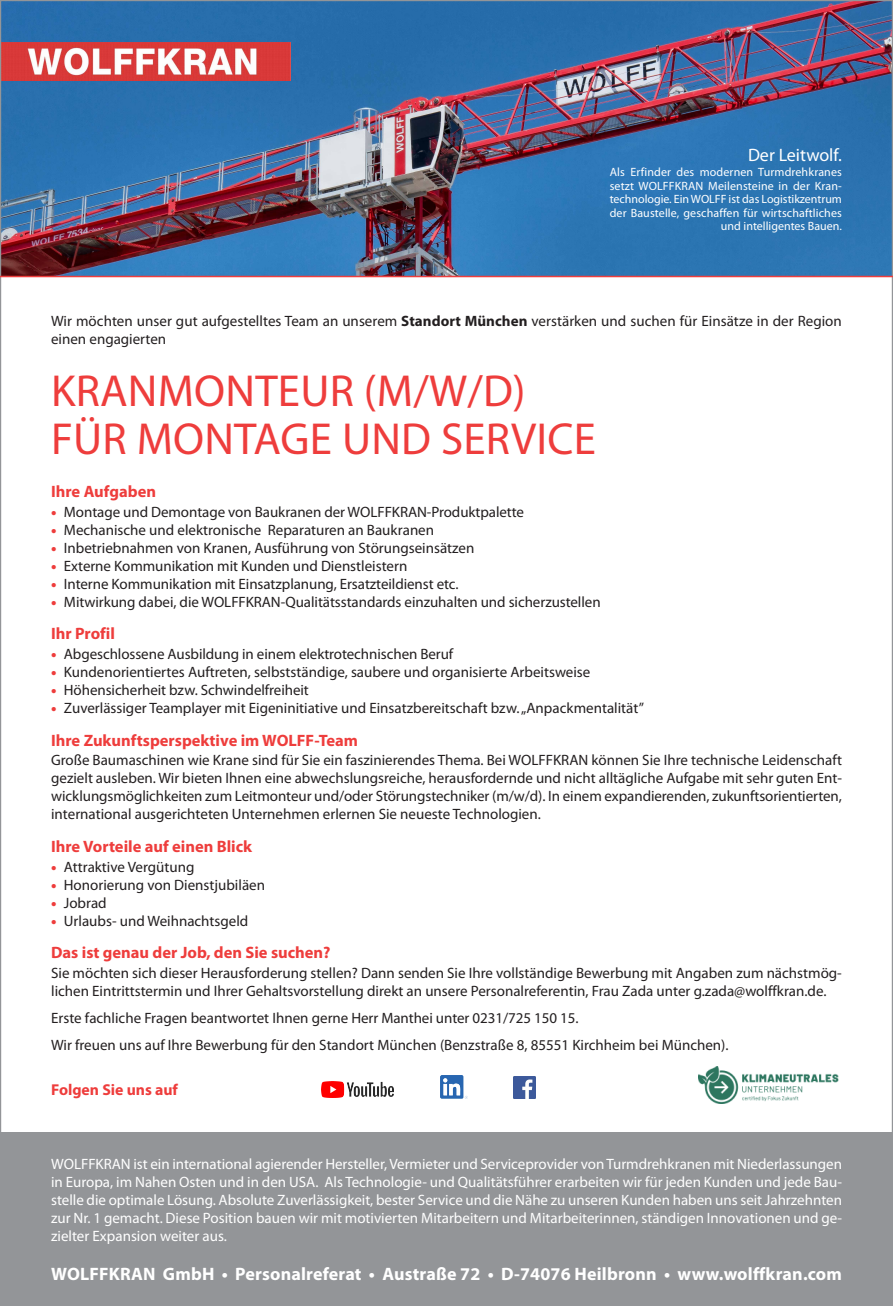
<style>
.page{position:relative;width:893px;height:1306px;background:#fff}
.page>*{position:absolute;margin:0;border:0;box-sizing:border-box;transform-origin:0 0}
.t1{font:45px/48px "Myriad Pro";letter-spacing:.005em;color:#ee3d3c}
.t2{font:700 18px "Myriad Pro";letter-spacing:.01em;color:#fff}
.t3{font:18px "Myriad Pro";color:#fff}
.t4{font:700 16.5px "Myriad Pro";color:#ee3d3c}
.t5{font:700 15.75px "Myriad Pro";color:#ee3d3c}
.t6{font:15px/18px "Myriad Pro";color:#231f20}
.t7{font:15px/18px "Myriad Pro";color:#fff;text-align:justify}
.t8{font:12px/13.5px "Myriad Pro";letter-spacing:.01em;color:#fff;text-align:right}
.s1{font-weight:700}
.s2{font-weight:900;color:#ee3d3c}
</style>
<div class="page">
<img style="left:2px;top:2px;width:889px;height:274px">
<img style="left:2px;top:43px;width:289px;height:38px">
<div style="left:0;top:1132px;width:893px;height:173px;background:#939598"></div>
<hr style="left:0;top:276px;width:893px;height:1px;background:#ee3d3c">
<img style="left:322px;top:1081px;width:71px;height:16px">
<img style="left:513px;top:1076px;width:22px;height:22px">
<img style="left:441px;top:1075px;width:27px;height:23px">
<img style="left:699px;top:1066px;width:139px;height:37px">
<p class="t3" style="left:748px;top:148px;width:95px">Der Leitwolf.</p>
<p class="t8" style="left:610px;top:167px;width:234px">Als Erfinder des modernen Turmdrehkranes setzt WOLFFKRAN Meilensteine in der Kran&shy;technologie. Ein WOLFF ist das Logistikzentrum der Baustelle, geschaffen für wirtschaftliches und intelligentes Bauen.</p>
<p class="t6" style="left:51px;top:313px;width:792px">Wir möchten unser gut aufgestelltes Team an unserem <span class="s1">Standort München</span> verstärken und suchen für Einsätze in der Region einen engagierten</p>
<h1 class="t1" style="left:51px;top:370px;width:546px">KRANMONTEUR (M/W/D)<br>FÜR MONTAGE UND SERVICE</h1>
<p class="t4" style="left:51px;top:485px;width:106px">Ihre Aufgaben</p>
<p class="t6" style="left:51px;top:504px;width:474px"><span class="s2">•</span> Montage und Demontage von Baukranen der WOLFFKRAN-Produktpalette</p>
<p class="t6" style="left:51px;top:522px;width:385px"><span class="s2">•</span> Mechanische und elektronische Reparaturen an Baukranen</p>
<p class="t6" style="left:51px;top:540px;width:425px"><span class="s2">•</span> Inbetriebnahmen von Kranen, Ausführung von Störungseinsätzen</p>
<p class="t6" style="left:51px;top:558px;width:358px"><span class="s2">•</span> Externe Kommunikation mit Kunden und Dienstleistern</p>
<p class="t6" style="left:51px;top:576px;width:409px"><span class="s2">•</span> Interne Kommunikation mit Einsatzplanung, Ersatzteildienst etc.</p>
<p class="t6" style="left:51px;top:594px;width:551px"><span class="s2">•</span> Mitwirkung dabei, die WOLFFKRAN-Qualitätsstandards einzuhalten und sicherzustellen</p>
<p class="t4" style="left:51px;top:627px;width:65px">Ihr Profil</p>
<p class="t6" style="left:51px;top:646px;width:404px"><span class="s2">•</span> Abgeschlossene Ausbildung in einem elektrotechnischen Beruf</p>
<p class="t6" style="left:51px;top:664px;width:541px"><span class="s2">•</span> Kundenorientiertes Auftreten, selbstständige, saubere und organisierte Arbeitsweise</p>
<p class="t6" style="left:51px;top:682px;width:259px"><span class="s2">•</span> Höhensicherheit bzw. Schwindelfreiheit</p>
<p class="t6" style="left:51px;top:700px;width:594px"><span class="s2">•</span> Zuverlässiger Teamplayer mit Eigeninitiative und Einsatzbereitschaft bzw. „Anpackmentalität”</p>
<p class="t4" style="left:51px;top:734px;width:308px">Ihre Zukunftsperspektive im WOLFF-Team</p>
<p class="t6" style="left:51px;top:752px;width:792px;text-align:justify">Große Baumaschinen wie Krane sind für Sie ein faszinierendes Thema. Bei WOLFFKRAN können Sie Ihre technische Leidenschaft gezielt ausleben. Wir bieten Ihnen eine abwechslungsreiche, herausfordernde und nicht alltägliche Aufgabe mit sehr guten Ent&shy;wicklungsmöglichkeiten zum Leitmonteur und/oder Störungstechniker (m/w/d). In einem expandierenden, zukunftsorientierten, international ausgerichteten Unternehmen erlernen Sie neueste Technologien.</p>
<p class="t4" style="left:51px;top:840px;width:203px">Ihre Vorteile auf einen Blick</p>
<p class="t6" style="left:51px;top:858px;width:145px"><span class="s2">•</span> Attraktive Vergütung</p>
<p class="t6" style="left:51px;top:876px;width:215px"><span class="s2">•</span> Honorierung von Dienstjubiläen</p>
<p class="t6" style="left:51px;top:894px;width:57px"><span class="s2">•</span> Jobrad</p>
<p class="t6" style="left:51px;top:912px;width:199px"><span class="s2">•</span> Urlaubs- und Weihnachtsgeld</p>
<p class="t4" style="left:51px;top:946px;width:281px">Das ist genau der Job, den Sie suchen?</p>
<p class="t6" style="left:51px;top:965px;width:792px">Sie möchten sich dieser Herausforderung stellen? Dann senden Sie Ihre vollständige Bewerbung mit Angaben zum nächstmög&shy;lichen Eintrittstermin und Ihrer Gehaltsvorstellung direkt an unsere Personalreferentin, Frau Zada unter g.zada@wolffkran.de.</p>
<p class="t6" style="left:51px;top:1005px;width:679px;line-height:27px">Erste fachliche Fragen beantwortet Ihnen gerne Herr Manthei unter 0231/725 150 15.<br>Wir freuen uns auf Ihre Bewerbung für den Standort München (Benzstraße 8, 85551 Kirchheim bei München).</p>
<p class="t5" style="left:51px;top:1084px;width:128px">Folgen Sie uns auf</p>
<p class="t7" style="left:51px;top:1156px;width:792px">WOLFFKRAN ist ein international agierender Hersteller, Vermieter und Serviceprovider von Turmdrehkranen mit Niederlassungen in Europa, im Nahen Osten und in den USA. Als Technologie- und Qualitätsführer erarbeiten wir für jeden Kunden und jede Bau&shy;stelle die optimale Lösung. Absolute Zuverlässigkeit, bester Service und die Nähe zu unseren Kunden haben uns seit Jahrzehnten zur Nr. 1 gemacht. Diese Position bauen wir mit motivierten Mitarbeitern und Mitarbeiterinnen, ständigen Innovationen und ge&shy;zielter Expansion weiter aus.</p>
<p class="t2" style="left:51px;top:1266px;width:792px">WOLFFKRAN GmbH • Personalreferat • Austraße 72 • D-74076 Heilbronn • www.wolffkran.com</p>
</div>
